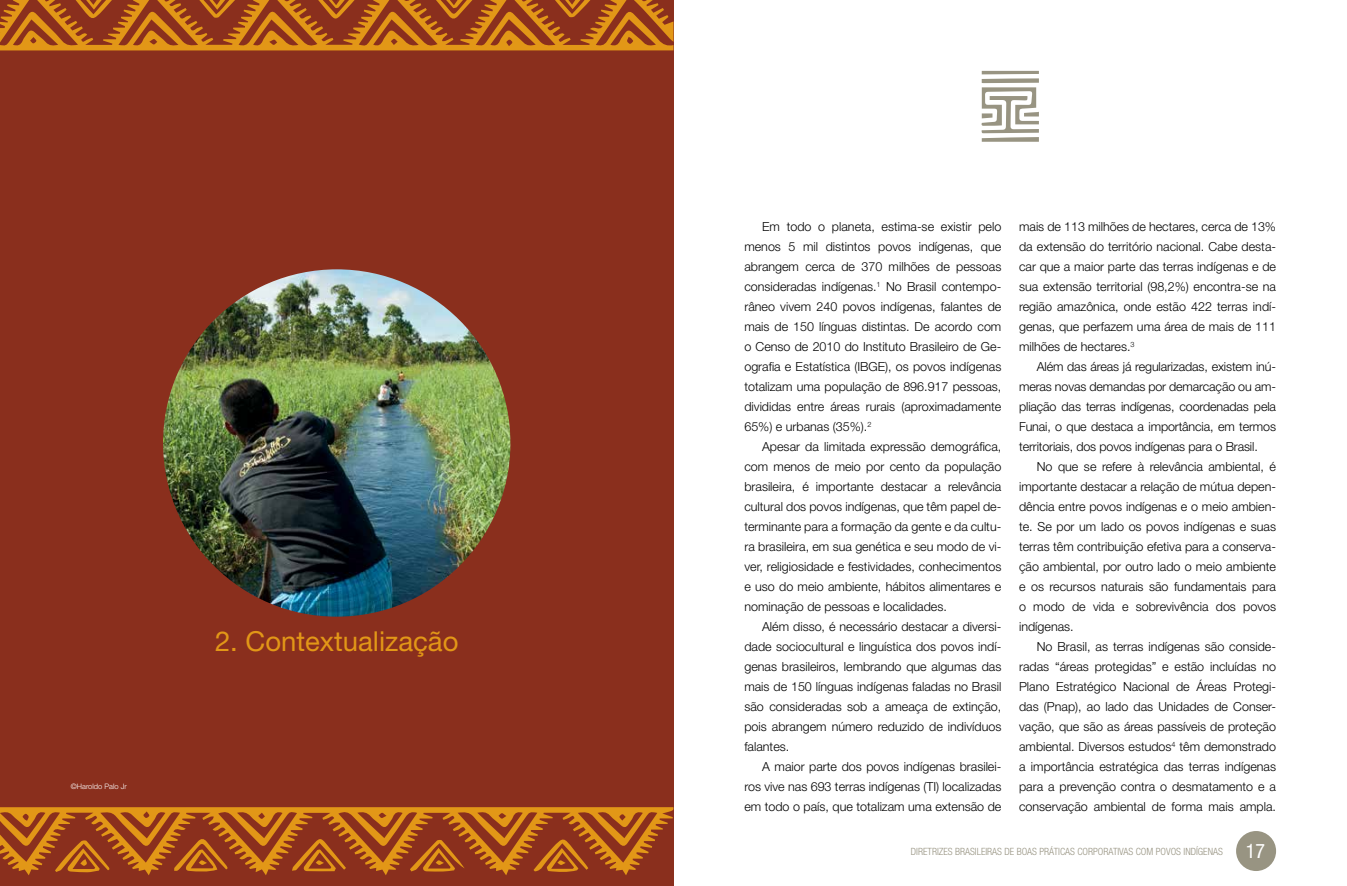
<style>
.page{position:relative;width:1347px;height:886px;background:#fff}
.page>*{position:absolute;margin:0;border:0;box-sizing:border-box;transform-origin:0 0}
.t1{font:27.5px "Helvetica Neue LT Std";color:#e29717}
.t2{font:300 12.5px/20px "Helvetica Neue LT Std";color:#000;text-align:justify}
.t3{font:300 condensed 10px "Helvetica Neue LT Std";color:#989482}
.t4{font:300 7.5px "Helvetica Neue LT Std";color:#fff}
.s1{font-weight:400;font-size:20px;color:#fff}
</style>
<div class="page">
<div style="left:0;top:0;width:673px;height:886px;background:#8a2f1d"></div>
<svg style="left:0;top:807px;width:674px;height:68px"></svg>
<svg style="left:0;top:0;width:673px;height:50px"></svg>
<img style="left:163px;top:269px;width:347px;height:348px;border-radius:174px">
<svg style="left:981px;top:71px;width:58px;height:71px"></svg>
<div style="left:1236px;top:831px;width:40px;height:40px;background:#989482;border-radius:50%"></div>
<p class="t4" style="left:71px;top:782px;width:57px">©Haroldo Palo Jr</p>
<h1 class="t1" style="left:215px;top:624px;width:245px">2. Contextualização</h1>
<p class="t2" style="left:744px;top:216px;width:258px;text-indent:18px">Em todo o planeta, estima-se existir pelo menos 5 mil distintos povos indígenas, que abrangem cerca de 370 milhões de pessoas consideradas indígenas.<sup>1</sup> No Brasil contempo&shy;râneo vivem 240 povos indígenas, falantes de mais de 150 línguas distintas. De acordo com o Censo de 2010 do Instituto Brasileiro de Ge&shy;ografia e Estatística (IBGE), os povos indígenas totalizam uma população de 896.917 pessoas, divididas entre áreas rurais (aproximadamente 65%) e urbanas (35%).<sup>2</sup></p>
<p class="t2" style="left:744px;top:436px;width:258px;text-indent:18px">Apesar da limitada expressão demográfica, com menos de meio por cento da população brasileira, é importante destacar a relevância cultural dos povos indígenas, que têm papel de&shy;terminante para a formação da gente e da cultu&shy;ra brasileira, em sua genética e seu modo de vi&shy;ver, religiosidade e festividades, conhecimentos e uso do meio ambiente, hábitos alimentares e nominação de pessoas e localidades.</p>
<p class="t2" style="left:744px;top:616px;width:258px;text-indent:18px">Além disso, é necessário destacar a diversi&shy;dade sociocultural e linguística dos povos indí&shy;genas brasileiros, lembrando que algumas das mais de 150 línguas indígenas faladas no Brasil são consideradas sob a ameaça de extinção, pois abrangem número reduzido de indivíduos falantes.</p>
<p class="t2" style="left:744px;top:756px;width:258px;text-indent:18px">A maior parte dos povos indígenas brasilei&shy;ros vive nas 693 terras indígenas (TI) localizadas em todo o país, que totalizam uma extensão de</p>
<p class="t2" style="left:1019px;top:216px;width:258px">mais de 113 milhões de hectares, cerca de 13% da extensão do território nacional. Cabe desta&shy;car que a maior parte das terras indígenas e de sua extensão territorial (98,2%) encontra-se na região amazônica, onde estão 422 terras indí&shy;genas, que perfazem uma área de mais de 111 milhões de hectares.<sup>3</sup></p>
<p class="t2" style="left:1019px;top:356px;width:258px;text-indent:18px">Além das áreas já regularizadas, existem inú&shy;meras novas demandas por demarcação ou am&shy;pliação das terras indígenas, coordenadas pela Funai, o que destaca a importância, em termos territoriais, dos povos indígenas para o Brasil.</p>
<p class="t2" style="left:1019px;top:456px;width:258px;text-indent:18px">No que se refere à relevância ambiental, é importante destacar a relação de mútua depen&shy;dência entre povos indígenas e o meio ambien&shy;te. Se por um lado os povos indígenas e suas terras têm contribuição efetiva para a conserva&shy;ção ambiental, por outro lado o meio ambiente e os recursos naturais são fundamentais para o modo de vida e sobrevivência dos povos indígenas.</p>
<p class="t2" style="left:1019px;top:636px;width:258px;text-indent:18px">No Brasil, as terras indígenas são conside&shy;radas “áreas protegidas” e estão incluídas no Plano Estratégico Nacional de Áreas Protegi&shy;das (Pnap), ao lado das Unidades de Conser&shy;vação, que são as áreas passíveis de proteção ambiental. Diversos estudos<sup>4</sup> têm demonstrado a importância estratégica das terras indígenas para a prevenção contra o desmatamento e a conservação ambiental de forma mais ampla.</p>
<p class="t3" style="left:911px;top:845px;width:356px">DIRETRIZES BRASILEIRAS DE BOAS PRÁTICAS CORPORATIVAS COM POVOS INDÍGENAS <span class="s1">17</span></p>
</div>
